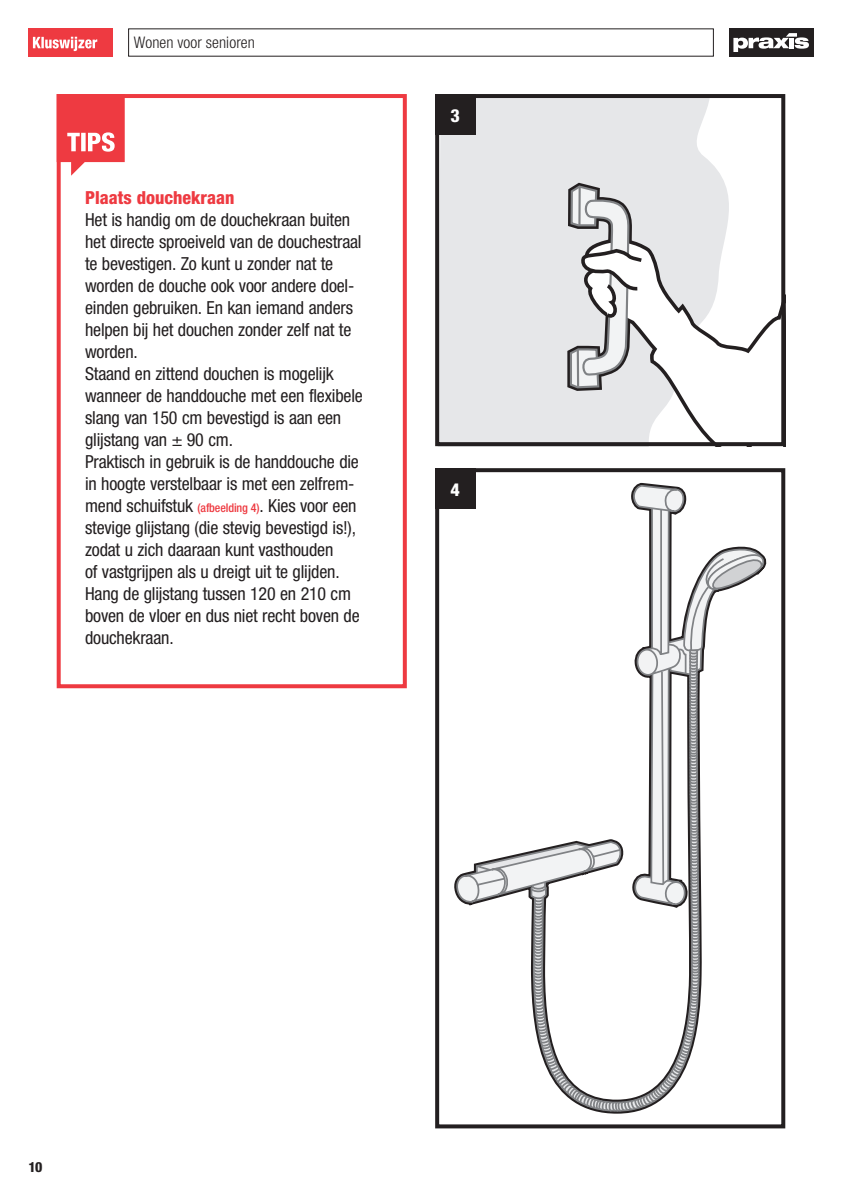
<style>
.page{position:relative;width:842px;height:1191px;background:#fff}
.page>*{position:absolute;margin:0;border:0;box-sizing:border-box;transform-origin:0 0}
.Tip_plat{font:condensed 18px/22px "Helvetica Neue LT";letter-spacing:-.01em;color:#231f20}
.tip_tussenkop{font:800 condensed 18px "Helvetica Neue LT";color:#ee3a41}
.Normaal{font:800 condensed 18px "Helvetica Neue LT";color:#fff}
.t1{font:300 condensed 16px "Helvetica Neue LT";letter-spacing:.005em;color:#231f20}
.t2{font:800 condensed 14px "Helvetica Neue LT";color:#231f20}
.s1{font-weight:500;font-size:12px;color:#ee3a41}
</style>
<div class="page">
<div style="left:28px;top:28px;width:85px;height:29px;background:#ee3a41"></div>
<svg style="left:33px;top:37px;width:64px;height:14px"></svg>
<div style="left:729px;top:28px;width:85px;height:29px;background:#231f20"></div>
<svg style="left:733px;top:33px;width:76px;height:19px"></svg>
<div style="left:57px;top:94px;width:350px;height:594px;border:4px solid #ee3a41"></div>
<svg style="left:57px;top:94px;width:68px;height:82px"></svg>
<div style="left:440px;top:99px;width:289px;height:342px;background:#e6e7e9"></div>
<svg style="left:582px;top:236px;width:198px;height:205px"></svg>
<svg style="left:564px;top:177px;width:82px;height:217px"></svg>
<div style="left:435px;top:94px;width:350px;height:352px;border:4px solid #231f20"></div>
<div style="left:435px;top:94px;width:40px;height:40px;background:#231f20"></div>
<svg style="left:454px;top:484px;width:312px;height:630px"></svg>
<div style="left:435px;top:468px;width:350px;height:660px;border:4px solid #231f20"></div>
<div style="left:435px;top:468px;width:40px;height:40px;background:#231f20"></div>
<p class="t1" style="left:134px;top:33px;width:123px">Wonen voor senioren</p>
<p class="tip_tussenkop" style="left:85px;top:186px;width:151px">Plaats douchekraan</p>
<p class="Tip_plat" style="left:85px;top:209px;width:278px">Het is handig om de douchekraan buiten het directe sproeiveld van de douchestraal te bevestigen. Zo kunt u zonder nat te worden de douche ook voor andere doel&shy;einden gebruiken. En kan iemand anders helpen bij het douchen zonder zelf nat te worden.</p>
<p class="Tip_plat" style="left:85px;top:363px;width:279px">Staand en zittend douchen is mogelijk wanneer de handdouche met een flexibele slang van 150 cm bevestigd is aan een glijstang van ± 90 cm.</p>
<p class="Tip_plat" style="left:85px;top:451px;width:276px">Praktisch in gebruik is de handdouche die in hoogte verstelbaar is met een zelfrem&shy;mend schuifstuk <span class="s1">(afbeelding 4)</span>. Kies voor een stevige glijstang (die stevig bevestigd is!), zodat u zich daaraan kunt vasthouden<br>of vastgrijpen als u dreigt uit te glijden.<br>Hang de glijstang tussen 120 en 210 cm boven de vloer en dus niet recht boven de douchekraan.</p>
<p class="Normaal" style="left:450px;top:104px;width:11px">3</p>
<p class="Normaal" style="left:450px;top:478px;width:11px">4</p>
<p class="t2" style="left:28px;top:1158px;width:16px">10</p>
</div>
